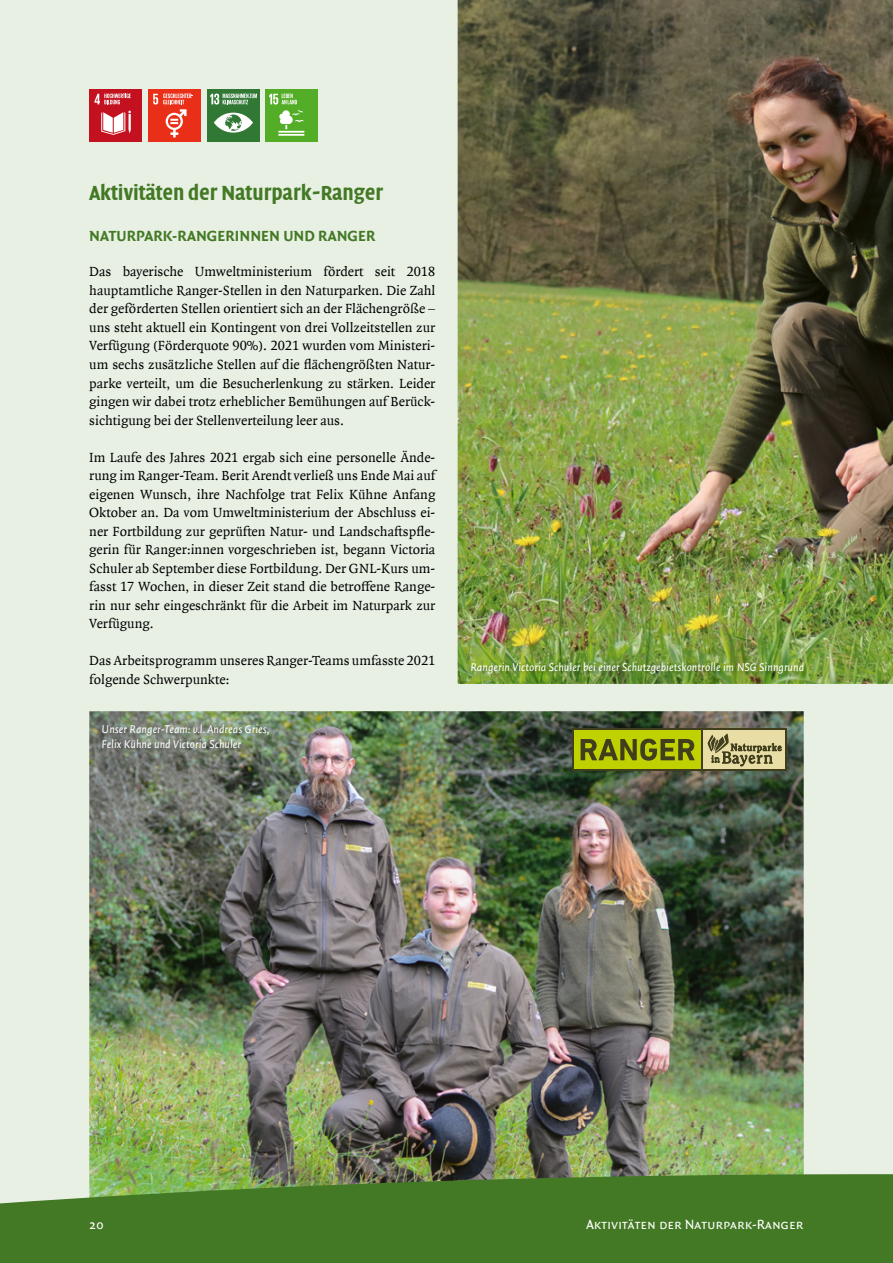
<style>
.page{position:relative;width:893px;height:1263px;background:#e8f0e3}
.page>*{position:absolute;margin:0;border:0;box-sizing:border-box;transform-origin:0 0}
.t1{font:700 21px "Quadraat Head Offc";color:#437924}
.t2{font:700 15.75px "Quadraat Sans Offc";letter-spacing:.005em;color:#437924}
.t3{font:14.25px/18.5px "Quadraat Offc";color:#000;text-align:justify}
.t4{font:14.25px "Quadraat Sans Sc Offc";letter-spacing:.005em;color:#fff}
.t5{font:italic 12px/14.4px "Quadraat Sans Offc";color:#fff}
</style>
<div class="page">
<img style="left:89px;top:711px;width:715px;height:424px">
<img style="left:458px;top:0;width:435px;height:684px">
<div style="left:89px;top:89px;width:53px;height:53px;background:#c3111f"></div>
<svg style="left:101px;top:111px;width:30px;height:24px"></svg>
<svg style="left:94px;top:94px;width:37px;height:10px"></svg>
<div style="left:148px;top:89px;width:53px;height:53px;background:#e92f18"></div>
<svg style="left:153px;top:94px;width:40px;height:43px"></svg>
<div style="left:207px;top:89px;width:52px;height:53px;background:#317835"></div>
<svg style="left:214px;top:113px;width:39px;height:20px"></svg>
<svg style="left:210px;top:94px;width:47px;height:11px"></svg>
<div style="left:265px;top:89px;width:53px;height:53px;background:#53ad26"></div>
<hr style="left:278px;top:131px;width:26px;height:2px;background:#fff">
<hr style="left:278px;top:134px;width:26px;height:2px;background:#fff">
<svg style="left:269px;top:94px;width:35px;height:35px"></svg>
<img style="left:472px;top:663px;width:336px;height:15px">
<img style="left:103px;top:725px;width:170px;height:26px">
<div style="left:572px;top:728px;width:215px;height:43px;background:#403e1d"></div>
<div style="left:574px;top:730px;width:127px;height:39px;background:#bfd100"></div>
<div style="left:703px;top:730px;width:81px;height:39px;background:#e9dda6"></div>
<svg style="left:708px;top:733px;width:74px;height:33px"></svg>
<svg style="left:581px;top:739px;width:114px;height:22px"></svg>
<img style="left:0;top:1135px;width:893px;height:128px">
<h1 class="t1" style="left:89px;top:181px;width:295px">Aktivitäten der Naturpark-Ranger</h1>
<p class="t2" style="left:89px;top:227px;width:288px">NATURPARK-RANGERINNEN UND RANGER</p>
<p class="t3" style="left:89px;top:263px;width:348px">Das bayerische Umweltministerium fördert seit 2018 hauptamtliche Ranger-Stellen in den Naturparken. Die Zahl der geförderten Stellen orientiert sich an der Flächengröße – uns steht aktuell ein Kontingent von drei Vollzeitstellen zur Verfügung (Förderquote 90%). 2021 wurden vom Ministeri&shy;um sechs zusätzliche Stellen auf die flächengrößten Natur&shy;parke verteilt, um die Besucherlenkung zu stärken. Leider gingen wir dabei trotz erheblicher Bemühungen auf Berück&shy;sichtigung bei der Stellenverteilung leer aus.</p>
<p class="t3" style="left:89px;top:448px;width:348px">Im Laufe des Jahres 2021 ergab sich eine personelle Ände&shy;rung im Ranger-Team. Berit Arendt verließ uns Ende Mai auf eigenen Wunsch, ihre Nachfolge trat Felix Kühne Anfang Oktober an. Da vom Umweltministerium der Abschluss ei&shy;ner Fortbildung zur geprüften Natur- und Landschaftspfle&shy;gerin für Ranger:innen vorgeschrieben ist, begann Victoria Schuler ab September diese Fortbildung. Der GNL-Kurs um&shy;fasst 17 Wochen, in dieser Zeit stand die betroffene Range&shy;rin nur sehr eingeschränkt für die Arbeit im Naturpark zur Verfügung.</p>
<p class="t3" style="left:89px;top:652px;width:348px">Das Arbeitsprogramm unseres Ranger-Teams umfasste 2021 folgende Schwerpunkte:</p>
<p class="t5" style="left:470px;top:661px;width:335px">Rangerin Victoria Schuler bei einer Schutzgebietskontrolle im NSG Sinngrund</p>
<p class="t5" style="left:102px;top:723px;width:169px">Unser Ranger-Team: v.l. Andreas Gries,<br>Felix Kühne und Victoria Schuler</p>
<p class="t4" style="left:89px;top:1216px;width:16px">20</p>
<p class="t4" style="left:586px;top:1216px;width:219px">Aktivitäten der Naturpark-Ranger</p>
</div>
